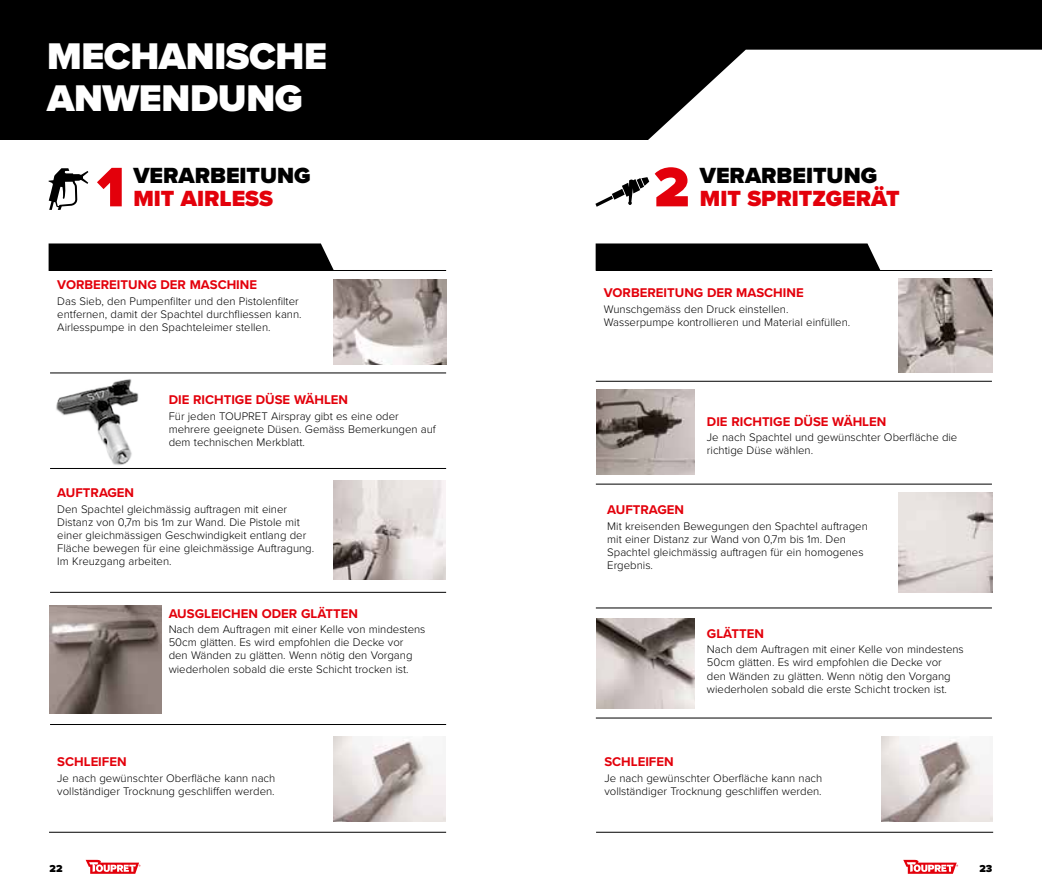
<style>
.page{position:relative;width:1042px;height:893px;background:#fff}
.page>*{position:absolute;margin:0;border:0;box-sizing:border-box;transform-origin:0 0}
.t1{font:900 57.75px "Proxima Nova";color:#e3000b}
.t2{font:900 38.5px/42px "Proxima Nova";letter-spacing:-.01em;color:#fff}
.t3{font:900 22.75px "Proxima Nova";color:#000}
.t4{font:900 22.75px "Proxima Nova";color:#e3000b}
.t5{font:700 13.12px "Proxima Nova";color:#e3000b}
.t6{font:300 11.38px/13.1px "Proxima Nova";color:#000}
.t7{font:900 10.5px "Proxima Nova";color:#000}
</style>
<div class="page">
<svg style="left:86px;top:860px;width:54px;height:14px"></svg>
<svg style="left:903px;top:860px;width:55px;height:14px"></svg>
<img style="left:898px;top:278px;width:94px;height:94px">
<div style="left:0;top:0;width:1042px;height:140px;background:#000"></div>
<svg style="left:648px;top:50px;width:394px;height:132px;fill:#fff"></svg>
<img style="left:334px;top:279px;width:112px;height:85px">
<img style="left:56px;top:379px;width:83px;height:86px">
<img style="left:334px;top:481px;width:111px;height:98px">
<img style="left:50px;top:605px;width:111px;height:108px">
<img style="left:334px;top:737px;width:112px;height:85px">
<img style="left:881px;top:737px;width:112px;height:85px">
<hr style="left:50px;top:372px;width:396px;height:1px;background:#000">
<hr style="left:49px;top:270px;width:397px;height:1px;background:#000">
<hr style="left:596px;top:270px;width:396px;height:1px;background:#000">
<hr style="left:50px;top:468px;width:396px;height:1px;background:#000">
<hr style="left:50px;top:592px;width:396px;height:1px;background:#000">
<hr style="left:50px;top:724px;width:396px;height:1px;background:#000">
<hr style="left:49px;top:832px;width:397px;height:1px;background:#000">
<hr style="left:596px;top:832px;width:397px;height:1px;background:#000">
<img style="left:596px;top:390px;width:98px;height:85px">
<img style="left:898px;top:492px;width:94px;height:101px">
<img style="left:596px;top:619px;width:98px;height:89px">
<hr style="left:596px;top:381px;width:396px;height:1px;background:#000">
<hr style="left:596px;top:484px;width:396px;height:1px;background:#000">
<hr style="left:596px;top:607px;width:396px;height:1px;background:#000">
<hr style="left:596px;top:718px;width:396px;height:1px;background:#000">
<svg style="left:595px;top:177px;width:54px;height:30px"></svg>
<svg style="left:49px;top:168px;width:39px;height:42px"></svg>
<div style="left:49px;top:243px;width:285px;height:27px;background:#000"></div>
<div style="left:595px;top:243px;width:285px;height:28px;background:#000"></div>
<h2 class="t2" style="left:47px;top:35px;width:281px">MECHANISCHE<br>ANWENDUNG</h2>
<h1 class="t1" style="left:97px;top:144px;width:29px">1</h1>
<h1 class="t1" style="left:654px;top:144px;width:37px">2</h1>
<h3 class="t3" style="left:133px;top:159px;width:179px">VERARBEITUNG</h3>
<h3 class="t4" style="left:133px;top:181px;width:141px">MIT AIRLESS</h3>
<h3 class="t3" style="left:700px;top:159px;width:179px">VERARBEITUNG</h3>
<h3 class="t4" style="left:700px;top:181px;width:201px">MIT SPRITZGERÄT</h3>
<p class="t5" style="left:57px;top:275px;width:201px">VORBEREITUNG DER MASCHINE</p>
<p class="t6" style="left:57px;top:294px;width:246px">Das Sieb, den Pumpenfilter und den Pistolenfilter entfernen, damit der Spachtel durchfliessen kann.<br>Airlesspumpe in den Spachteleimer stellen.</p>
<p class="t5" style="left:169px;top:390px;width:181px">DIE RICHTIGE DÜSE WÄHLEN</p>
<p class="t6" style="left:169px;top:409px;width:269px">Für jeden TOUPRET Airspray gibt es eine oder mehrere geeignete Düsen. Gemäss Bemerkungen auf dem technischen Merkblatt.</p>
<p class="t5" style="left:57px;top:483px;width:78px">AUFTRAGEN</p>
<p class="t6" style="left:57px;top:502px;width:258px">Den Spachtel gleichmässig auftragen mit einer Distanz von 0,7m bis 1m zur Wand. Die Pistole mit einer gleichmässigen Geschwindigkeit entlang der Fläche bewegen für eine gleichmässige Auftragung.<br>Im Kreuzgang arbeiten.</p>
<p class="t5" style="left:169px;top:603px;width:191px">AUSGLEICHEN ODER GLÄTTEN</p>
<p class="t6" style="left:169px;top:622px;width:258px">Nach dem Auftragen mit einer Kelle von mindestens 50cm glätten. Es wird empfohlen die Decke vor<br>den Wänden zu glätten. Wenn nötig den Vorgang wiederholen sobald die erste Schicht trocken ist.</p>
<p class="t5" style="left:57px;top:752px;width:71px">SCHLEIFEN</p>
<p class="t6" style="left:57px;top:771px;width:220px">Je nach gewünschter Oberfläche kann nach vollständiger Trocknung geschliffen werden.</p>
<p class="t5" style="left:604px;top:283px;width:201px">VORBEREITUNG DER MASCHINE</p>
<p class="t6" style="left:604px;top:302px;width:248px">Wunschgemäss den Druck einstellen.<br>Wasserpumpe kontrollieren und Material einfüllen.</p>
<p class="t5" style="left:707px;top:412px;width:181px">DIE RICHTIGE DÜSE WÄHLEN</p>
<p class="t6" style="left:707px;top:430px;width:252px">Je nach Spachtel und gewünschter Oberfläche die richtige Düse wählen.</p>
<p class="t5" style="left:607px;top:500px;width:78px">AUFTRAGEN</p>
<p class="t6" style="left:607px;top:519px;width:262px">Mit kreisenden Bewegungen den Spachtel auftragen mit einer Distanz zur Wand von 0,7m bis 1m. Den Spachtel gleichmässig auftragen für ein homogenes Ergebnis.</p>
<p class="t5" style="left:707px;top:623px;width:58px">GLÄTTEN</p>
<p class="t6" style="left:707px;top:642px;width:258px">Nach dem Auftragen mit einer Kelle von mindestens 50cm glätten. Es wird empfohlen die Decke vor<br>den Wänden zu glätten. Wenn nötig den Vorgang wiederholen sobald die erste Schicht trocken ist.</p>
<p class="t5" style="left:604px;top:752px;width:71px">SCHLEIFEN</p>
<p class="t6" style="left:604px;top:771px;width:220px">Je nach gewünschter Oberfläche kann nach vollständiger Trocknung geschliffen werden.</p>
<p class="t7" style="left:50px;top:861px;width:14px">22</p>
<p class="t7" style="left:979px;top:861px;width:14px">23</p>
</div>
